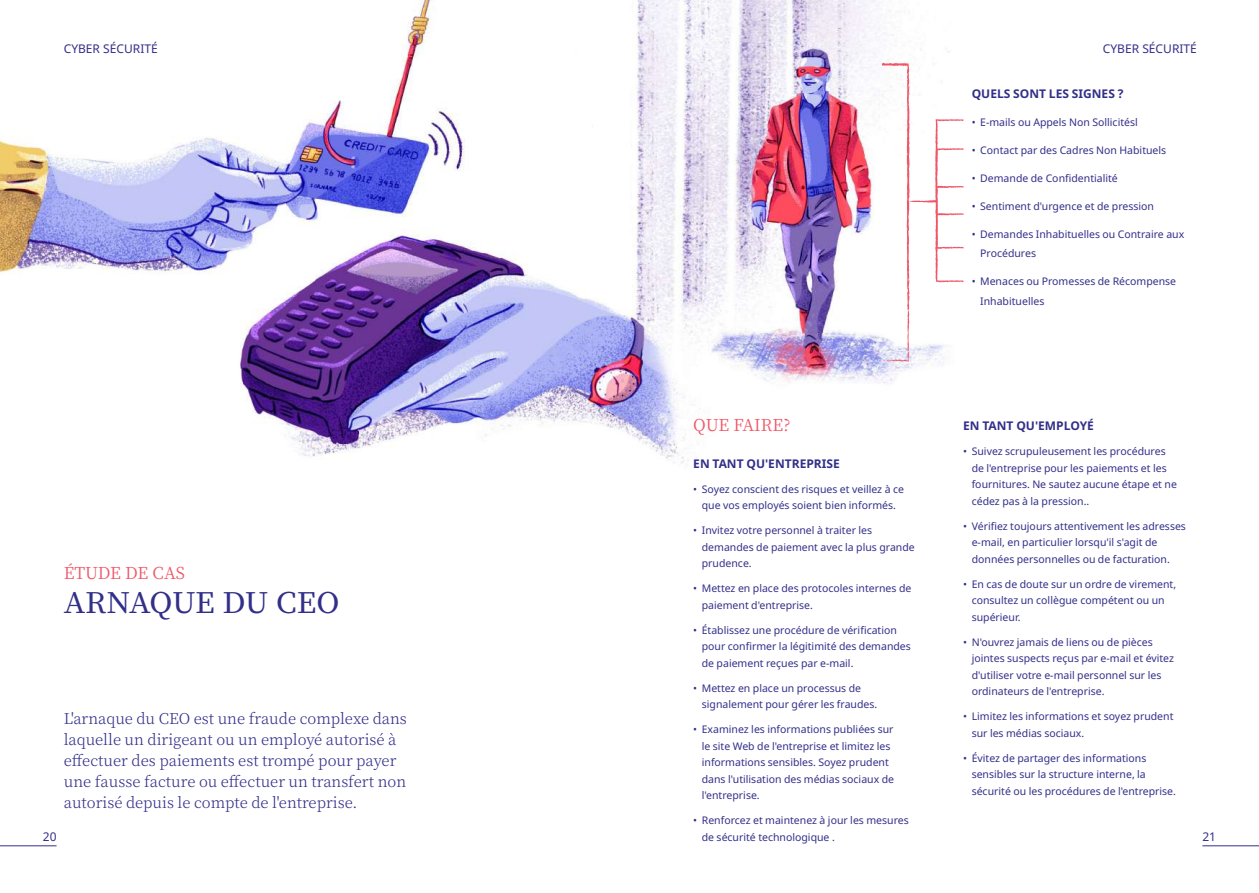
<style>
.page{position:relative;width:1259px;height:893px;background:#fff}
.page>*{position:absolute;margin:0;border:0;box-sizing:border-box;transform-origin:0 0}
.t1{font:500 28.5px "Noto Serif JP";letter-spacing:-.02em;color:#322f89;scale:1.04 1}
.t2{font:16.5px "Noto Serif JP";letter-spacing:-.01em;color:#f05667}
.t3{font:300 15px/21px "Noto Serif JP";color:#322f89}
.t4{font:700 12px "Noto Sans";color:#322f89}
.t5{font:12px "Noto Sans";color:#322f89}
.t6{font:10.5px/16.5px "Noto Sans";color:#322f89}
</style>
<div class="page">
<img style="left:0;top:0;width:1259px;height:847px">
<svg style="left:881px;top:63px;width:82px;height:299px"></svg>
<p class="t5" style="left:64px;top:42px;width:95px">CYBER SÉCURITÉ</p>
<h2 class="t2" style="left:64px;top:563px;width:123px">ÉTUDE DE CAS</h2>
<h1 class="t1" style="left:64px;top:587px;width:267px">ARNAQUE DU CEO</h1>
<p class="t5" style="left:43px;top:829px;width:15px">20</p>
<h3 class="t3" style="left:64px;top:708px;width:345px">L'arnaque du CEO est une fraude complexe dans laquelle un dirigeant ou un employé autorisé à effectuer des paiements est trompé pour payer une fausse facture ou effectuer un transfert non autorisé depuis le compte de l'entreprise.</h3>
<p class="t5" style="left:1103px;top:42px;width:95px">CYBER SÉCURITÉ</p>
<p class="t4" style="left:971px;top:87px;width:153px">QUELS SONT LES SIGNES ?</p>
<p class="t6" style="left:971px;top:114px;width:168px">• E-mails ou Appels Non Sollicitésl</p>
<p class="t6" style="left:971px;top:142px;width:196px">• Contact par des Cadres Non Habituels</p>
<p class="t6" style="left:971px;top:170px;width:148px">• Demande de Confidentialité</p>
<p class="t6" style="left:971px;top:198px;width:184px">• Sentiment d'urgence et de pression</p>
<p class="t6" style="left:980px;top:225px;width:206px;line-height:19.5px;text-indent:-9px">• Demandes Inhabituelles ou Contraire aux<br>Procédures</p>
<p class="t6" style="left:980px;top:272px;width:197px;line-height:19.5px;text-indent:-9px">• Menaces ou Promesses de Récompense<br>Inhabituelles</p>
<h2 class="t2" style="left:693px;top:415px;width:99px">QUE FAIRE?</h2>
<p class="t4" style="left:963px;top:419px;width:132px">EN TANT QU'EMPLOYÉ</p>
<p class="t6" style="left:971px;top:443px;width:207px;text-indent:-9px">• Suivez scrupuleusement les procédures de l'entreprise pour les paiements et les fournitures. Ne sautez aucune étape et ne cédez pas à la pression..</p>
<p class="t6" style="left:971px;top:518px;width:216px;text-indent:-9px">• Vérifiez toujours attentivement les adresses e-mail, en particulier lorsqu'il s'agit de données personnelles ou de facturation.</p>
<p class="t6" style="left:971px;top:576px;width:206px;text-indent:-9px">• En cas de doute sur un ordre de virement, consultez un collègue compétent ou un supérieur.</p>
<p class="t6" style="left:971px;top:634px;width:204px;text-indent:-9px">• N'ouvrez jamais de liens ou de pièces jointes suspects reçus par e-mail et évitez d'utiliser votre e-mail personnel sur les ordinateurs de l'entreprise.</p>
<p class="t6" style="left:971px;top:708px;width:203px;text-indent:-9px">• Limitez les informations et soyez prudent sur les médias sociaux.</p>
<p class="t6" style="left:971px;top:750px;width:206px;text-indent:-9px">• Évitez de partager des informations sensibles sur la structure interne, la sécurité ou les procédures de l'entreprise.</p>
<p class="t4" style="left:693px;top:457px;width:148px">EN TANT QU'ENTREPRISE</p>
<p class="t6" style="left:693px;top:481px;width:212px;text-align:center">• Soyez conscient des risques et veillez à ce que vos employés soient bien informés.</p>
<p class="t6" style="left:702px;top:522px;width:214px;text-indent:-9px">• Invitez votre personnel à traiter les demandes de paiement avec la plus grande prudence.</p>
<p class="t6" style="left:702px;top:580px;width:211px;text-indent:-9px">• Mettez en place des protocoles internes de paiement d'entreprise.</p>
<p class="t6" style="left:702px;top:622px;width:211px;text-indent:-9px">• Établissez une procédure de vérification pour confirmer la légitimité des demandes de paiement reçues par e-mail.</p>
<p class="t6" style="left:702px;top:680px;width:177px;text-indent:-9px">• Mettez en place un processus de signalement pour gérer les fraudes.</p>
<p class="t6" style="left:702px;top:722px;width:194px;text-indent:-9px">• Examinez les informations publiées sur le site Web de l'entreprise et limitez les informations sensibles. Soyez prudent dans l'utilisation des médias sociaux de l'entreprise.</p>
<p class="t6" style="left:702px;top:813px;width:208px;text-indent:-9px">• Renforcez et maintenez à jour les mesures de sécurité technologique .</p>
<p class="t5" style="left:1202px;top:829px;width:15px">21</p>
</div>
